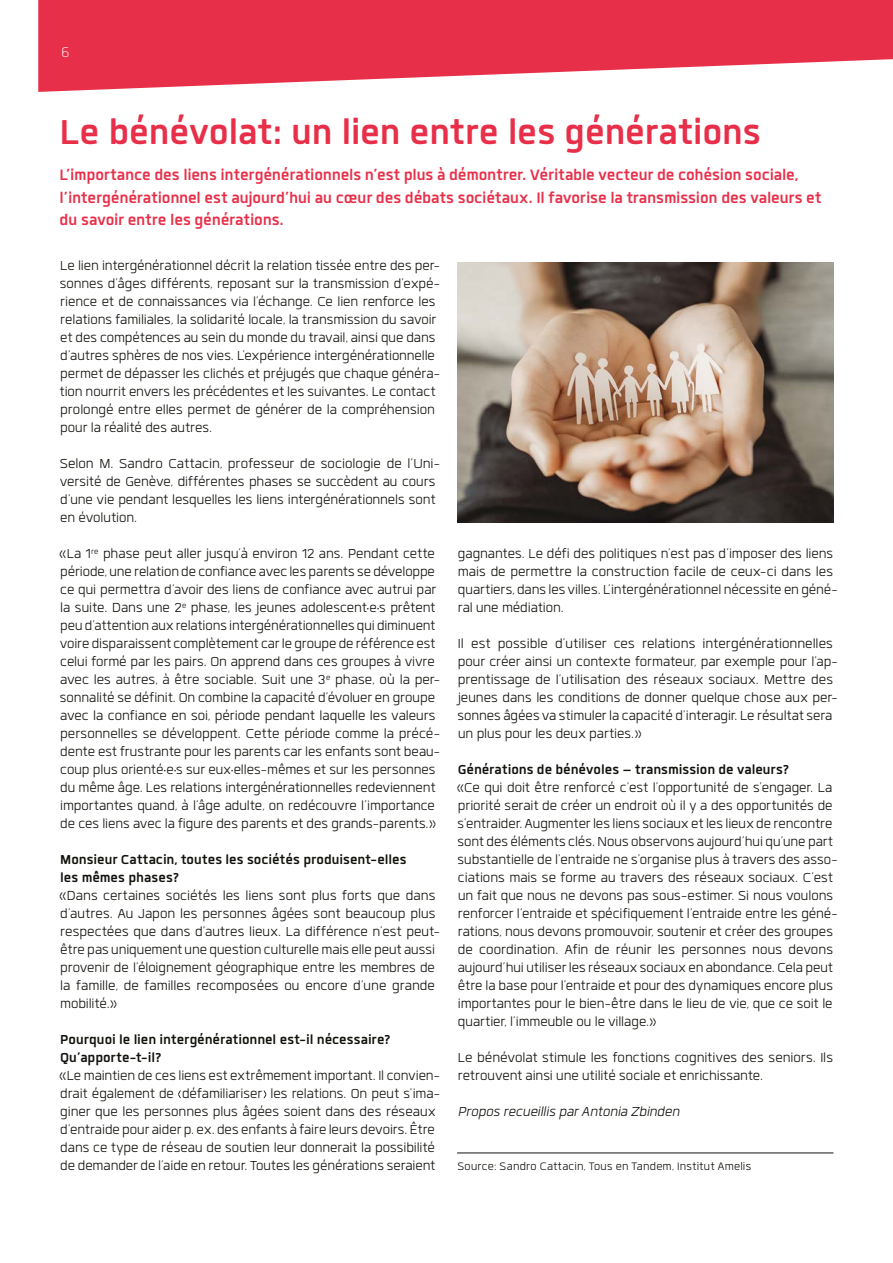
<style>
.page{position:relative;width:893px;height:1263px;background:#fff}
.page>*{position:absolute;margin:0;border:0;box-sizing:border-box;transform-origin:0 0}
.t1{font:700 48px "Quan";letter-spacing:-.01em;color:#e82f49}
.t2{font:700 21px/22.5px "Quan";letter-spacing:-.01em;color:#e82f49}
.t3{font:300 19.5px "Quan";color:#fff}
.t4{font:300 18px/18px "Quan";color:#12120d}
.t5{font:700 18px/18px "Quan";color:#12120d}
.t6{font:italic 300 18px "Quan";color:#12120d}
.t7{font:300 15px "Quan";letter-spacing:.015em;color:#12120d}
.s1{font-size:12px}
</style>
<div class="page">
<svg style="left:38px;top:0;width:855px;height:92px;fill:#e82f49"></svg>
<svg style="left:178px;top:1090px;width:3px;height:8px"></svg>
<svg style="left:264px;top:1090px;width:2px;height:8px"></svg>
<hr style="left:457px;top:1153px;width:376px;height:1px;background:#12120d">
<img style="left:457px;top:263px;width:376px;height:259px">
<p class="t3" style="left:62px;top:43px;width:9px">6</p>
<h1 class="t1" style="left:60px;top:109px;width:703px">Le bénévolat: un lien entre les générations</h1>
<p class="t2" style="left:60px;top:163px;width:763px">L’importance des liens intergénérationnels n’est plus à démontrer. Véritable vecteur de cohésion sociale, l’intergénérationnel est aujourd’hui au cœur des débats sociétaux. Il favorise la transmission des valeurs et du savoir entre les générations.</p>
<p class="t4" style="left:60px;top:256px;width:382px">Le lien intergénérationnel décrit la relation tissée entre des per&shy;sonnes d’âges différents, reposant sur la transmission d’expé&shy;rience et de connaissances via l’échange. Ce lien renforce les relations familiales, la solidarité locale, la transmission du savoir et des compétences au sein du monde du travail, ainsi que dans d’autres sphères de nos vies. L’expérience intergénérationnelle permet de dépasser les clichés et préjugés que chaque généra&shy;tion nourrit envers les précédentes et les suivantes. Le contact prolongé entre elles permet de générer de la compréhension pour la réalité des autres.</p>
<p class="t4" style="left:60px;top:454px;width:382px">Selon M. Sandro Cattacin, professeur de sociologie de l’Uni&shy;versité de Genève, différentes phases se succèdent au cours d’une vie pendant lesquelles les liens intergénérationnels sont en évolution.</p>
<p class="t4" style="left:59px;top:544px;width:383px">«La 1<sup>re</sup> phase peut aller jusqu’à environ 12 ans. Pendant cette période, une relation de confiance avec les parents se développe ce qui permettra d’avoir des liens de confiance avec autrui par la suite. Dans une 2<sup>e</sup> phase, les jeunes adolescent<span class="s1">·</span>e<span class="s1">·</span>s prêtent peu d’attention aux relations intergénérationnelles qui diminuent voire disparaissent complètement car le groupe de référence est celui formé par les pairs. On apprend dans ces groupes à vivre avec les autres, à être sociable. Suit une 3<sup>e</sup> phase, où la per&shy;sonnalité se définit. On combine la capacité d’évoluer en groupe avec la confiance en soi, période pendant laquelle les valeurs personnelles se développent. Cette période comme la précé&shy;dente est frustrante pour les parents car les enfants sont beau&shy;coup plus orienté<span class="s1">·</span>e<span class="s1">·</span>s sur eux<span class="s1">·</span>elles-mêmes et sur les personnes du même âge. Les relations intergénérationnelles redeviennent importantes quand, à l’âge adulte, on redécouvre l’importance de ces liens avec la figure des parents et des grands-parents.»</p>
<p class="t5" style="left:60px;top:850px;width:348px">Monsieur Cattacin, toutes les sociétés produisent-elles les mêmes phases?</p>
<p class="t4" style="left:59px;top:886px;width:381px">«Dans certaines sociétés les liens sont plus forts que dans d’autres. Au Japon les personnes âgées sont beaucoup plus respectées que dans d’autres lieux. La différence n’est peut&shy;être pas uniquement une question culturelle mais elle peut aussi provenir de l’éloignement géographique entre les membres de la famille, de familles recomposées ou encore d’une grande mobilité.»</p>
<p class="t5" style="left:60px;top:1030px;width:332px">Pourquoi le lien intergénérationnel est-il nécessaire?<br>Qu’apporte-t-il?</p>
<p class="t4" style="left:59px;top:1066px;width:383px">«Le maintien de ces liens est extrêmement important. Il convien&shy;drait également de défamiliariser les relations. On peut s’ima&shy;giner que les personnes plus âgées soient dans des réseaux d’entraide pour aider p. ex. des enfants à faire leurs devoirs. Être dans ce type de réseau de soutien leur donnerait la possibilité de demander de l’aide en retour. Toutes les générations seraient</p>
<p class="t4" style="left:458px;top:544px;width:382px">gagnantes. Le défi des politiques n’est pas d’imposer des liens mais de permettre la construction facile de ceux-ci dans les quartiers, dans les villes. L’intergénérationnel nécessite en géné&shy;ral une médiation.</p>
<p class="t4" style="left:457px;top:634px;width:382px">Il est possible d’utiliser ces relations intergénérationnelles pour créer ainsi un contexte formateur, par exemple pour l’ap&shy;prentissage de l’utilisation des réseaux sociaux. Mettre des jeunes dans les conditions de donner quelque chose aux per&shy;sonnes âgées va stimuler la capacité d’interagir. Le résultat sera un plus pour les deux parties.»</p>
<p class="t5" style="left:458px;top:760px;width:333px">Générations de bénévoles – transmission de valeurs?</p>
<p class="t4" style="left:456px;top:778px;width:383px">«Ce qui doit être renforcé c’est l’opportunité de s’engager. La priorité serait de créer un endroit où il y a des opportunités de s’entraider. Augmenter les liens sociaux et les lieux de rencontre sont des éléments clés. Nous observons aujourd’hui qu’une part substantielle de l’entraide ne s’organise plus à travers des asso&shy;ciations mais se forme au travers des réseaux sociaux. C’est un fait que nous ne devons pas sous-estimer. Si nous voulons renforcer l’entraide et spécifiquement l’entraide entre les géné&shy;rations, nous devons promouvoir, soutenir et créer des groupes de coordination. Afin de réunir les personnes nous devons aujourd’hui utiliser les réseaux sociaux en abondance. Cela peut être la base pour l’entraide et pour des dynamiques encore plus importantes pour le bien-être dans le lieu de vie, que ce soit le quartier, l’immeuble ou le village.»</p>
<p class="t4" style="left:458px;top:1048px;width:377px">Le bénévolat stimule les fonctions cognitives des seniors. Ils retrouvent ainsi une utilité sociale et enrichissante.</p>
<p class="t6" style="left:458px;top:1103px;width:226px">Propos recueillis parAntonia Zbinden</p>
<p class="t7" style="left:457px;top:1159px;width:295px">Source: Sandro Cattacin, Tous en Tandem, Institut Amelis</p>
</div>
